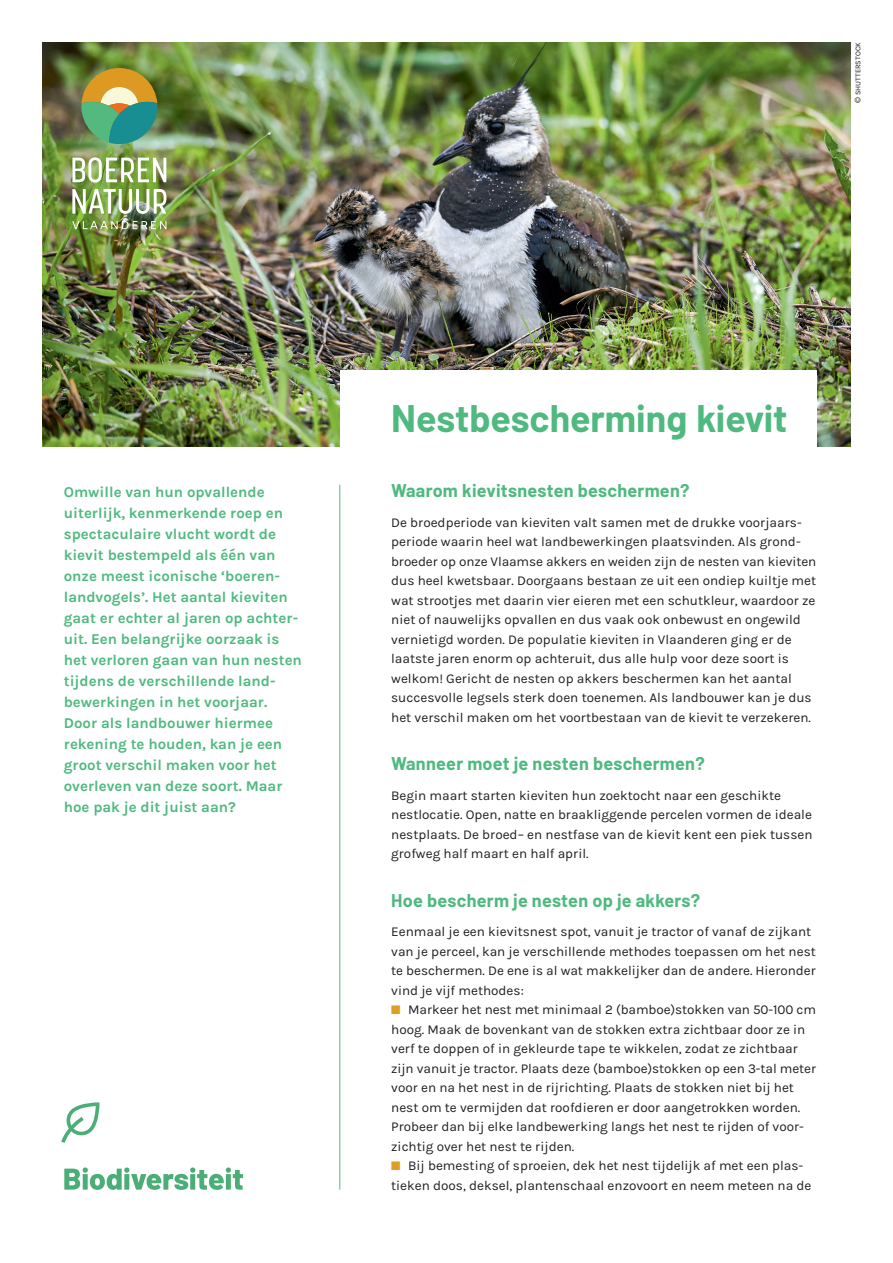
<style>
.page{position:relative;width:893px;height:1263px;background:#fff}
.page>*{position:absolute;margin:0;border:0;box-sizing:border-box;transform-origin:0 0}
.t1{font:700 37.5px "Barlow";color:#4fb97f}
.t2{font:700 18px "Barlow";letter-spacing:.015em;color:#4fb97f}
.t3{font:700 15px/21px "Karla";color:#4fb97f}
.t4{font:13.5px/19.5px "Karla";color:#231f20}
.t5{font:7.5px "Karla";color:#231f20}
.s1{font-family:"Helvetica Neue LT Std"}
.s2{color:#de9d23}
</style>
<div class="page">
<img style="left:43px;top:43px;width:807px;height:403px">
<div style="left:340px;top:371px;width:476px;height:81px;background:#fff"></div>
<hr style="left:339px;top:485px;width:1px;height:705px;background:#4fb97f">
<svg style="left:72px;top:221px;width:94px;height:8px"></svg>
<img style="left:72px;top:189px;width:94px;height:25px">
<svg style="left:72px;top:157px;width:94px;height:26px"></svg>
<img style="left:81px;top:68px;width:76px;height:76px">
<svg style="left:61px;top:1102px;width:38px;height:41px"></svg>
<svg style="left:64px;top:1167px;width:179px;height:23px"></svg>
<p class="t5" style="left:854px;top:103px;width:62px;rotate:-90deg"><span class="s1">©</span> SHUTTERSTOCK</p>
<p class="t3" style="left:64px;top:482px;width:240px">Omwille van hun opvallende uiterlijk, kenmerkende roep en spectaculaire vlucht wordt de kievit bestempeld als één van onze meest iconische ‘boeren&shy;landvogels’. Het aantal kieviten gaat er echter al jaren op achter&shy;uit. Een belangrijke oorzaak is het verloren gaan van hun nesten tijdens de verschillende land&shy;bewerkingen in het voorjaar.<br>Door als landbouwer hiermee rekening te houden, kan je een groot verschil maken voor het overleven van deze soort. Maar hoe pak je dit juist aan?</p>
<h1 class="t1" style="left:391px;top:391px;width:398px">Nestbescherming kievit</h1>
<h2 class="t2" style="left:391px;top:477px;width:300px">Waarom kievitsnesten beschermen?</h2>
<p class="t4" style="left:391px;top:512px;width:427px">De broedperiode van kieviten valt samen met de drukke voorjaars&shy;periode waarin heel wat landbewerkingen plaatsvinden. Als grond&shy;broeder op onze Vlaamse akkers en weiden zijn de nesten van kieviten dus heel kwetsbaar. Doorgaans bestaan ze uit een ondiep kuiltje met wat strootjes met daarin vier eieren met een schutkleur, waardoor ze niet of nauwelijks opvallen en dus vaak ook onbewust en ongewild vernietigd worden. De populatie kieviten in Vlaanderen ging er de laatste jaren enorm op achteruit, dus alle hulp voor deze soort is welkom! Gericht de nesten op akkers beschermen kan het aantal succesvolle legsels sterk doen toenemen. Als landbouwer kan je dus het verschil maken om het voortbestaan van de kievit te verzekeren.</p>
<h2 class="t2" style="left:391px;top:750px;width:315px">Wanneer moet je nesten beschermen?</h2>
<p class="t4" style="left:391px;top:785px;width:423px">Begin maart starten kieviten hun zoektocht naar een geschikte nestlocatie. Open, natte en braakliggende percelen vormen de ideale nestplaats. De broed– en nestfase van de kievit kent een piek tussen grofweg half maart en half april.</p>
<h2 class="t2" style="left:391px;top:887px;width:311px">Hoe bescherm je nesten op je akkers?</h2>
<p class="t4" style="left:391px;top:922px;width:426px">Eenmaal je een kievitsnest spot, vanuit je tractor of vanaf de zijkant van je perceel, kan je verschillende methodes toepassen om het nest te beschermen. De ene is al wat makkelijker dan de andere. Hieronder vind je vijf methodes:</p>
<p class="t4" style="left:391px;top:1000px;width:427px"><span class="s2">■</span> Markeer het nest met minimaal 2 (bamboe)stokken van 50-100 cm hoog. Maak de bovenkant van de stokken extra zichtbaar door ze in verf te doppen of in gekleurde tape te wikkelen, zodat ze zichtbaar zijn vanuit je tractor. Plaats deze (bamboe)stokken op een 3-tal meter voor en na het nest in de rijrichting. Plaats de stokken niet bij het nest om te vermijden dat roofdieren er door aangetrokken worden.<br>Probeer dan bij elke landbewerking langs het nest te rijden of voor&shy;zichtig over het nest te rijden.</p>
<p class="t4" style="left:391px;top:1156px;width:422px"><span class="s2">■</span> Bij bemesting of sproeien, dek het nest tijdelijk af met een plas&shy;tieken doos, deksel, plantenschaal enzovoort en neem meteen na de</p>
</div>
